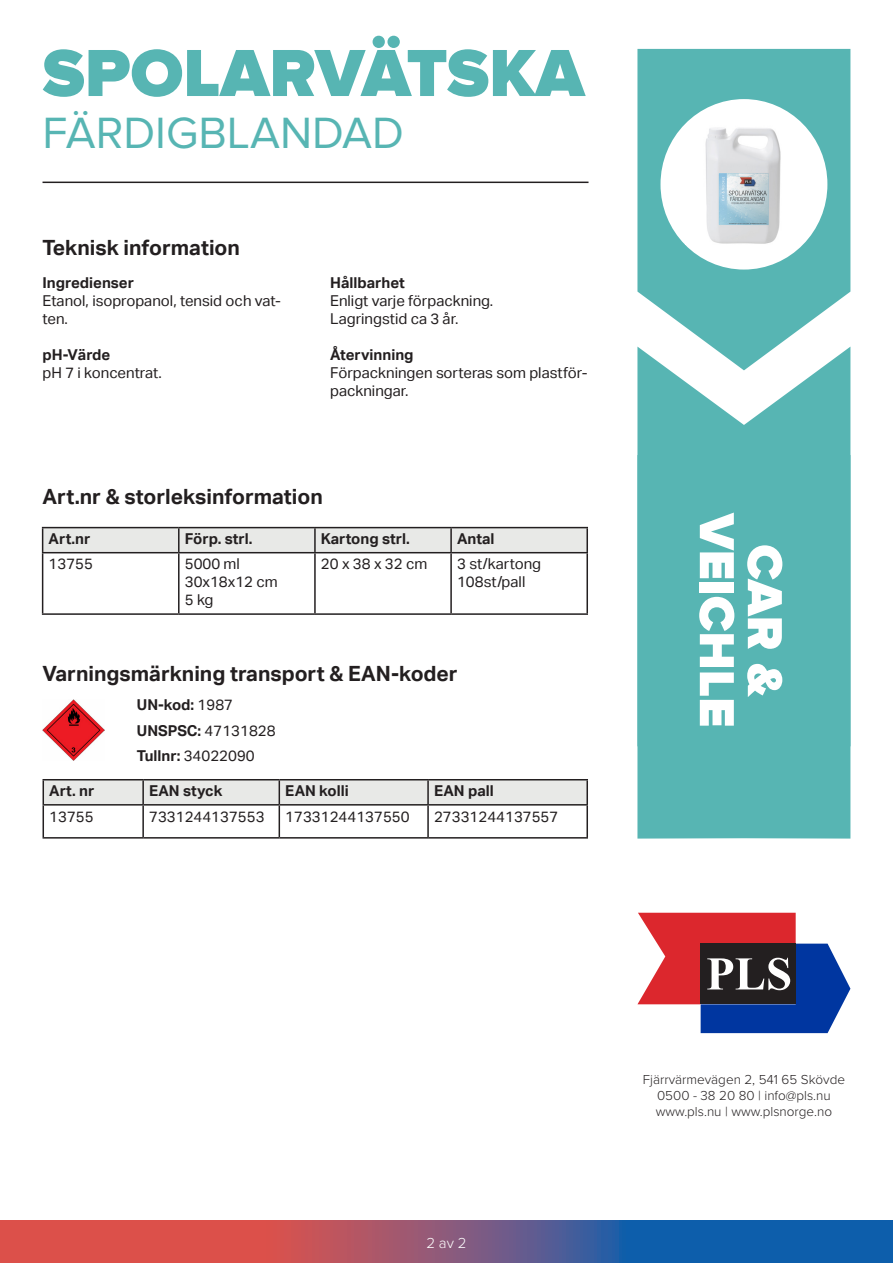
<style>
.page{position:relative;width:893px;height:1263px;background:#fff}
.page>*{position:absolute;margin:0;border:0;box-sizing:border-box;transform-origin:0 0}
.t1{font:900 69px "Proxima Nova";color:#57b5b3}
.t2{font:900 51px "Proxima Nova";color:#fff}
.t3{font:45.45px "Proxima Nova";color:#57b5b3}
.t4{font:700 21px "Aktiv Grotesk";color:#231f20}
.t5{font:15px/18px "Aktiv Grotesk";color:#231f20}
.t6{font:700 15px "Aktiv Grotesk";color:#231f20}
.t7{font:300 15px "Proxima Nova";color:#fff}
.t8{font:300 13.5px "Proxima Nova";color:#231f20}
.s1{font-weight:400}
.s2{font-weight:700}
</style>
<div class="page">
<hr style="left:43px;top:182px;width:545px;height:1px;background:#231f20">
<img style="left:43px;top:699px;width:61px;height:62px">
<svg style="left:637px;top:49px;width:213px;height:298px;background:#69bcbb"></svg>
<div style="left:660px;top:99px;width:167px;height:171px;background:#fff;border-radius:50%"></div>
<svg style="left:0;top:1220px;width:893px;height:43px;background:#7b577a"></svg>
<img style="left:705px;top:128px;width:76px;height:116px">
<hr style="left:42px;top:527px;width:137px;height:1px;background:#231f20">
<svg style="left:42px;top:528px;width:544px;height:85px"></svg>
<hr style="left:179px;top:527px;width:136px;height:1px;background:#231f20">
<hr style="left:178px;top:528px;width:2px;height:24px;background:#231f20">
<hr style="left:315px;top:527px;width:136px;height:1px;background:#231f20">
<hr style="left:314px;top:528px;width:2px;height:24px;background:#231f20">
<hr style="left:451px;top:527px;width:137px;height:1px;background:#231f20">
<hr style="left:450px;top:528px;width:2px;height:24px;background:#231f20">
<hr style="left:586px;top:528px;width:2px;height:24px;background:#231f20">
<hr style="left:42px;top:552px;width:137px;height:1px;background:#231f20">
<hr style="left:42px;top:553px;width:1px;height:60px;background:#231f20">
<hr style="left:179px;top:552px;width:136px;height:1px;background:#231f20">
<hr style="left:178px;top:553px;width:2px;height:60px;background:#231f20">
<hr style="left:315px;top:552px;width:136px;height:1px;background:#231f20">
<hr style="left:314px;top:553px;width:2px;height:60px;background:#231f20">
<hr style="left:451px;top:552px;width:137px;height:1px;background:#231f20">
<hr style="left:450px;top:553px;width:2px;height:60px;background:#231f20">
<hr style="left:586px;top:553px;width:2px;height:60px;background:#231f20">
<hr style="left:42px;top:613px;width:137px;height:2px;background:#231f20">
<hr style="left:179px;top:613px;width:136px;height:2px;background:#231f20">
<hr style="left:315px;top:613px;width:136px;height:2px;background:#231f20">
<hr style="left:451px;top:613px;width:137px;height:2px;background:#231f20">
<hr style="left:43px;top:779px;width:100px;height:1px;background:#231f20">
<hr style="left:143px;top:779px;width:136px;height:1px;background:#231f20">
<hr style="left:279px;top:779px;width:149px;height:1px;background:#231f20">
<div style="left:43px;top:780px;width:543px;height:24px;background:#e8e9e7"></div>
<hr style="left:428px;top:779px;width:160px;height:1px;background:#231f20">
<hr style="left:427px;top:780px;width:2px;height:24px;background:#231f20">
<hr style="left:586px;top:780px;width:2px;height:24px;background:#231f20">
<hr style="left:43px;top:804px;width:100px;height:1px;background:#231f20">
<hr style="left:43px;top:805px;width:1px;height:32px;background:#231f20">
<hr style="left:143px;top:804px;width:136px;height:1px;background:#231f20">
<hr style="left:142px;top:805px;width:2px;height:32px;background:#231f20">
<hr style="left:279px;top:804px;width:149px;height:1px;background:#231f20">
<hr style="left:279px;top:805px;width:1px;height:32px;background:#231f20">
<hr style="left:428px;top:804px;width:160px;height:1px;background:#231f20">
<hr style="left:427px;top:805px;width:2px;height:32px;background:#231f20">
<hr style="left:586px;top:805px;width:2px;height:32px;background:#231f20">
<hr style="left:43px;top:837px;width:100px;height:1px;background:#231f20">
<hr style="left:143px;top:837px;width:136px;height:1px;background:#231f20">
<hr style="left:279px;top:837px;width:149px;height:1px;background:#231f20">
<hr style="left:428px;top:837px;width:160px;height:1px;background:#231f20">
<svg style="left:637px;top:913px;width:213px;height:120px"></svg>
<svg style="left:637px;top:347px;width:213px;height:108px;fill:#57b5b3"></svg>
<div style="left:637px;top:455px;width:213px;height:383px;background:#57b5b3"></div>
<p class="t1" style="left:43px;top:33px;width:543px">SPOLARVÄTSKA</p>
<p class="t3" style="left:43px;top:107px;width:363px">FÄRDIGBLANDAD</p>
<p class="t4" style="left:43px;top:235px;width:199px">Teknisk information</p>
<p class="t6" style="left:43px;top:274px;width:93px">Ingredienser</p>
<p class="t5" style="left:43px;top:292px;width:240px">Etanol, isopropanol, tensid och vat&shy;ten.</p>
<p class="t6" style="left:43px;top:346px;width:69px">pH-Värde</p>
<p class="t5" style="left:43px;top:364px;width:121px">pH 7 i koncentrat.</p>
<p class="t6" style="left:330px;top:274px;width:76px">Hållbarhet</p>
<p class="t5" style="left:330px;top:292px;width:165px">Enligt varje förpackning.</p>
<p class="t5" style="left:330px;top:310px;width:130px">Lagringstid ca 3 år.</p>
<p class="t6" style="left:330px;top:346px;width:85px">Återvinning</p>
<p class="t5" style="left:330px;top:364px;width:259px">Förpackningen sorteras som plastför&shy;packningar.</p>
<p class="t4" style="left:43px;top:484px;width:282px">Art.nr &amp; storleksinformation</p>
<p class="t6" style="left:49px;top:530px;width:43px">Art.nr</p>
<p class="t6" style="left:185px;top:530px;width:69px">Förp. strl.</p>
<p class="t6" style="left:321px;top:530px;width:90px">Kartong strl.</p>
<p class="t6" style="left:457px;top:530px;width:39px">Antal</p>
<p class="t5" style="left:49px;top:555px;width:46px">13755</p>
<p class="t5" style="left:185px;top:555px;width:57px">5000 ml</p>
<p class="t5" style="left:185px;top:573px;width:95px">30x18x12 cm</p>
<p class="t5" style="left:185px;top:591px;width:30px">5 kg</p>
<p class="t5" style="left:321px;top:555px;width:108px">20 x 38 x 32 cm</p>
<p class="t5" style="left:457px;top:555px;width:86px">3 st/kartong</p>
<p class="t5" style="left:457px;top:573px;width:70px">108st/pall</p>
<p class="t4" style="left:43px;top:662px;width:417px">Varningsmärkning transport &amp; EAN-koder</p>
<p class="t6" style="left:137px;top:696px;width:98px">UN-kod: <span class="s1">1987</span></p>
<p class="t5" style="left:137px;top:721px;width:140px"><span class="s2">UNSPSC:</span> 47131828</p>
<p class="t5" style="left:137px;top:747px;width:119px"><span class="s2">Tullnr:</span> 34022090</p>
<p class="t6" style="left:49px;top:782px;width:47px">Art. nr</p>
<p class="t6" style="left:149px;top:782px;width:75px">EAN styck</p>
<p class="t6" style="left:285px;top:782px;width:65px">EAN kolli</p>
<p class="t6" style="left:434px;top:782px;width:61px">EAN pall</p>
<p class="t5" style="left:49px;top:807px;width:46px">13755</p>
<p class="t5" style="left:149px;top:807px;width:117px">7331244137553</p>
<p class="t5" style="left:285px;top:807px;width:126px">17331244137550</p>
<p class="t5" style="left:434px;top:807px;width:126px">27331244137557</p>
<p class="t2" style="left:746px;top:513px;width:215px;rotate:90deg">VEICHLE</p>
<p class="t2" style="left:794px;top:544px;width:154px;rotate:90deg">CAR &amp;</p>
<p class="t7" style="left:426px;top:1231px;width:42px">2 av 2</p>
<p class="t8" style="left:643px;top:1069px;width:204px">Fjärrvärmevägen 2, 541 65 Skövde</p>
<p class="t8" style="left:657px;top:1086px;width:175px">0500 - 38 20 80 | info@pls.nu</p>
<p class="t8" style="left:656px;top:1102px;width:178px">www.pls.nu | www.plsnorge.no</p>
</div>
